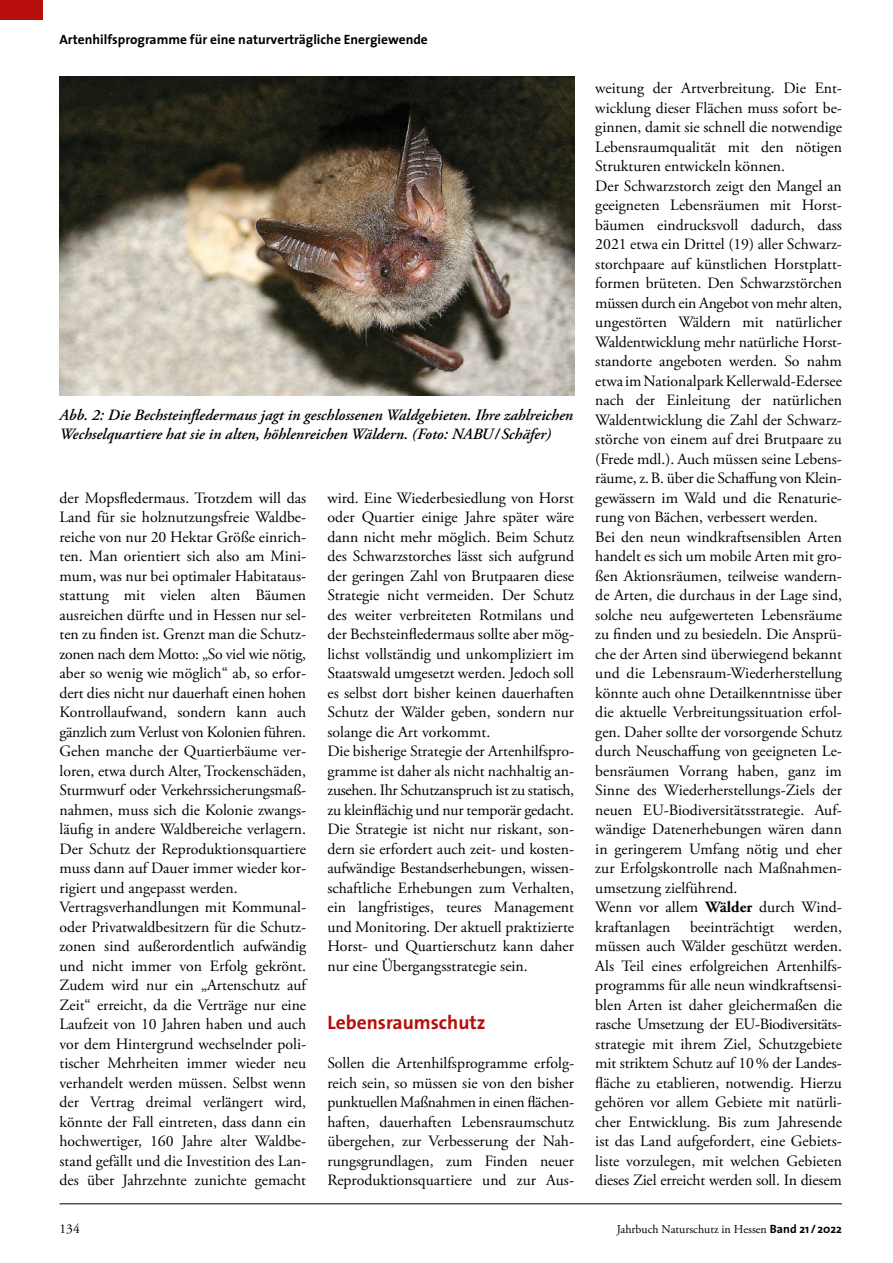
<style>
.page{position:relative;width:893px;height:1263px;background:#fff}
.page>*{position:absolute;margin:0;border:0;box-sizing:border-box;transform-origin:0 0}
.t1{font:700 19.5px "The Sans";color:#b70e0c}
.t2{font:15.75px/19.5px "Adobe Garamond Pro";letter-spacing:-.015em;color:#000}
.t3{font:italic 600 15.75px/19.5px "Adobe Garamond Pro";color:#000}
.t4{font:700 13.5px "The Sans";color:#000}
.t5{font:13.5px "Adobe Garamond Pro";color:#000}
.t6{font:12px "Adobe Garamond Pro";color:#000}
.s1{font-weight:700}
.s2{font-family:"The Sans";font-weight:700}
</style>
<div class="page">
<hr style="left:60px;top:1203px;width:782px;height:1px;background:#000">
<div style="left:0;top:0;width:43px;height:20px;background:#b70e0c"></div>
<img style="left:60px;top:77px;width:514px;height:318px">
<p class="t4" style="left:60px;top:28px;width:370px">Artenhilfsprogramme für eine naturverträgliche Energiewende</p>
<p class="t3" style="left:60px;top:405px;width:515px">Abb. 2: Die Bechsteinfledermaus jagt in geschlossenen Waldgebieten. Ihre zahlreichen<br>Wechselquartiere hat sie in alten, höhlenreichen Wäldern. (Foto: NABU/ Schäfer)</p>
<p class="t2" style="left:60px;top:488px;width:250px">der Mopsfledermaus. Trotzdem will das Land für sie holznutzungsfreie Waldbe&shy;reiche von nur 20 Hektar Größe einrich&shy;ten. Man orientiert sich also am Mini&shy;mum, was nur bei optimaler Habitataus&shy;stattung mit vielen alten Bäumen ausreichen dürfte und in Hessen nur sel&shy;ten zu finden ist. Grenzt man die Schutz&shy;zonen nach dem Motto: „So viel wie nötig, aber so wenig wie möglich“ ab, so erfor&shy;dert dies nicht nur dauerhaft einen hohen Kontrollaufwand, sondern kann auch gänzlich zum Verlust von Kolonien führen.<br>Gehen manche der Quartierbäume ver&shy;loren, etwa durch Alter, Trockenschäden, Sturmwurf oder Verkehrssicherungsmaß&shy;nahmen, muss sich die Kolonie zwangs&shy;läufig in andere Waldbereiche verlagern.<br>Der Schutz der Reproduktionsquartiere muss dann auf Dauer immer wieder kor&shy;rigiert und angepasst werden.<br>Vertragsverhandlungen mit Kommunal&shy;oder Privatwaldbesitzern für die Schutz&shy;zonen sind außerordentlich aufwändig und nicht immer von Erfolg gekrönt.<br>Zudem wird nur ein „Artenschutz auf Zeit“ erreicht, da die Verträge nur eine Laufzeit von 10 Jahren haben und auch vor dem Hintergrund wechselnder poli&shy;tischer Mehrheiten immer wieder neu verhandelt werden müssen. Selbst wenn der Vertrag dreimal verlängert wird, könnte der Fall eintreten, dass dann ein hochwertiger, 160 Jahre alter Waldbe&shy;stand gefällt und die Investition des Lan&shy;des über Jahrzehnte zunichte gemacht</p>
<p class="t2" style="left:327px;top:488px;width:248px">wird. Eine Wiederbesiedlung von Horst oder Quartier einige Jahre später wäre dann nicht mehr möglich. Beim Schutz des Schwarzstorches lässt sich aufgrund der geringen Zahl von Brutpaaren diese Strategie nicht vermeiden. Der Schutz des weiter verbreiteten Rotmilans und der Bechsteinfledermaus sollte aber mög&shy;lichst vollständig und unkompliziert im Staatswald umgesetzt werden. Jedoch soll es selbst dort bisher keinen dauerhaften Schutz der Wälder geben, sondern nur solange die Art vorkommt.<br>Die bisherige Strategie der Artenhilfspro&shy;gramme ist daher als nicht nachhaltig an&shy;zusehen. Ihr Schutzanspruch ist zu statisch, zu kleinflächig und nur temporär gedacht.<br>Die Strategie ist nicht nur riskant, son&shy;dern sie erfordert auch zeit- und kosten&shy;aufwändige Bestandserhebungen, wissen&shy;schaftliche Erhebungen zum Verhalten, ein langfristiges, teures Management und Monitoring. Der aktuell praktizierte Horst- und Quartierschutz kann daher nur eine Übergangsstrategie sein.</p>
<p class="t1" style="left:327px;top:1006px;width:160px">Lebensraumschutz</p>
<p class="t2" style="left:327px;top:1054px;width:248px;text-align:justify">Sollen die Artenhilfsprogramme erfolg&shy;reich sein, so müssen sie von den bisher punktuellen Maßnahmen in einen flächen&shy;haften, dauerhaften Lebensraumschutz übergehen, zur Verbesserung der Nah&shy;rungsgrundlagen, zum Finden neuer Reproduktionsquartiere und zur Aus-</p>
<p class="t2" style="left:595px;top:79px;width:248px">weitung der Artverbreitung. Die Ent&shy;wicklung dieser Flächen muss sofort be&shy;ginnen, damit sie schnell die notwendige Lebensraumqualität mit den nötigen Strukturen entwickeln können.<br>Der Schwarzstorch zeigt den Mangel an geeigneten Lebensräumen mit Horst&shy;bäumen eindrucksvoll dadurch, dass 2021 etwa ein Drittel (19) aller Schwarz&shy;storchpaare auf künstlichen Horstplatt&shy;formen brüteten. Den Schwarzstörchen müssen durch ein Angebot von mehr alten, ungestörten Wäldern mit natürlicher Waldentwicklung mehr natürliche Horst&shy;standorte angeboten werden. So nahm etwa im Nationalpark Kellerwald-Edersee nach der Einleitung der natürlichen Waldentwicklung die Zahl der Schwarz&shy;störche von einem auf drei Brutpaare zu (Frede mdl.). Auch müssen seine Lebens&shy;räume, z.B. über die Schaffung von Klein&shy;gewässern im Wald und die Renaturie&shy;rung von Bächen, verbessert werden.<br>Bei den neun windkraftsensiblen Arten handelt es sich um mobile Arten mit gro&shy;ßen Aktionsräumen, teilweise wandern&shy;de Arten, die durchaus in der Lage sind, solche neu aufgewerteten Lebensräume zu finden und zu besiedeln. Die Ansprü&shy;che der Arten sind überwiegend bekannt und die Lebensraum-Wiederherstellung könnte auch ohne Detailkenntnisse über die aktuelle Verbreitungssituation erfol&shy;gen. Daher sollte der vorsorgende Schutz durch Neuschaffung von geeigneten Le&shy;bensräumen Vorrang haben, ganz im Sinne des Wiederherstellungs-Ziels der neuen EU-Biodiversitätsstrategie. Auf&shy;wändige Datenerhebungen wären dann in geringerem Umfang nötig und eher zur Erfolgskontrolle nach Maßnahmen&shy;umsetzung zielführend.<br>Wenn vor allem <span class="s1">Wälder</span> durch Wind&shy;kraftanlagen</p>
<p class="t2" style="left:595px;top:917px;width:248px;text-align:justify;text-indent:95px">beeinträchtigt werden, müssen auch Wälder geschützt werden.<br>Als Teil eines erfolgreichen Artenhilfs&shy;programms für alle neun windkraftsensi&shy;blen Arten ist daher gleichermaßen die rasche Umsetzung der EU-Biodiversitäts&shy;strategie mit ihrem Ziel, Schutzgebiete mit striktem Schutz auf 10% der Landes&shy;fläche zu etablieren, notwendig. Hierzu gehören vor allem Gebiete mit natürli&shy;cher Entwicklung. Bis zum Jahresende ist das Land aufgefordert, eine Gebiets&shy;liste vorzulegen, mit welchen Gebieten dieses Ziel erreicht werden soll. In diesem</p>
<p class="t5" style="left:60px;top:1221px;width:22px">134</p>
<p class="t6" style="left:617px;top:1222px;width:227px">Jahrbuch Naturschutz in Hessen <span class="s2">Band 21 / 2022</span></p>
</div>
